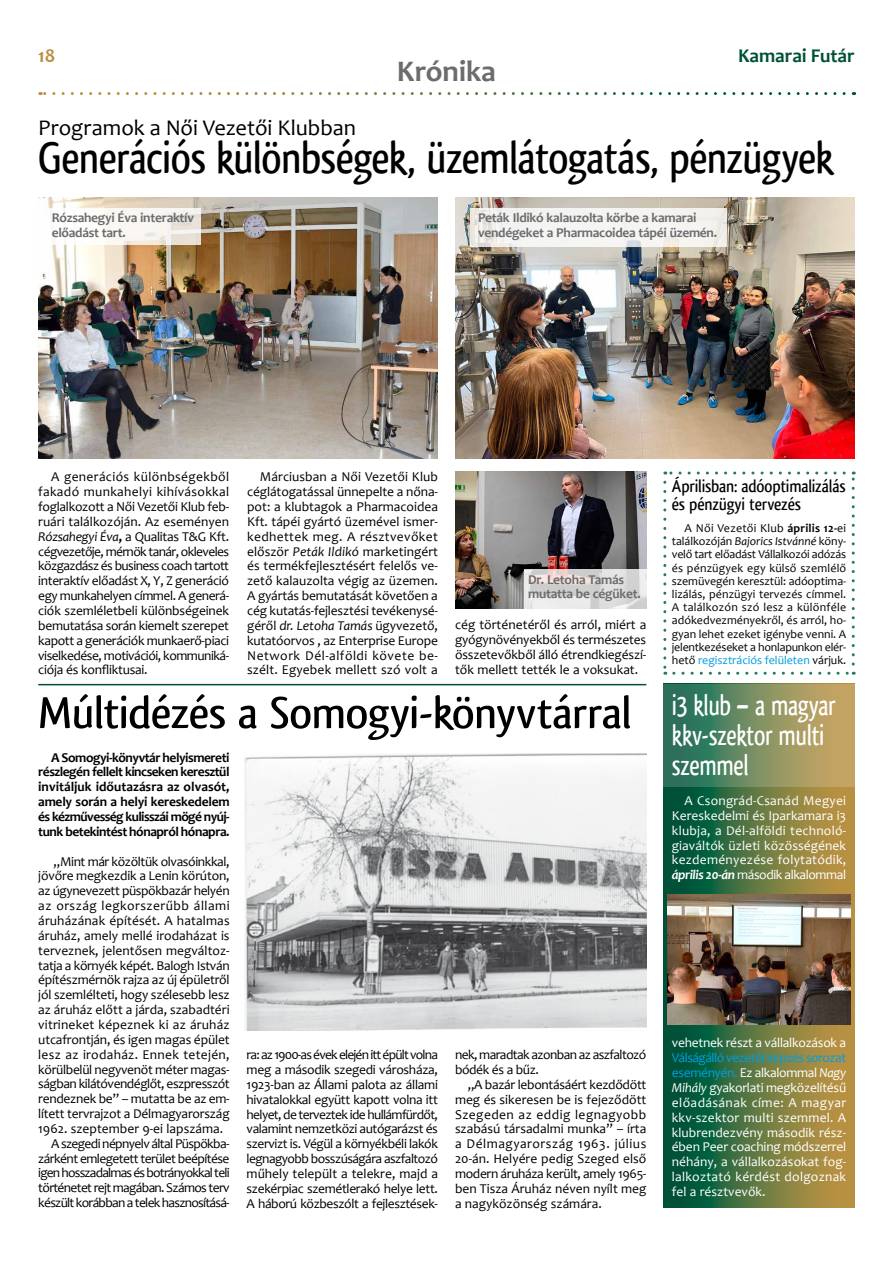
<style>
.page{position:relative;width:893px;height:1263px;background:#fff}
.page>*{position:absolute;margin:0;border:0;box-sizing:border-box;transform-origin:0 0}
.t1{font:500 46.5px "Qlassik";letter-spacing:-.015em;color:#000}
.t2{font:500 46.5px "Qlassik";letter-spacing:-.015em;color:#000;scale:1.1 1}
.t3{font:500 30px/30px "Qlassik";letter-spacing:-.01em;color:#fff;scale:.85 1}
.t4{font:700 30px "Candara";letter-spacing:-.005em;color:#6b6c6e}
.t5{font:22.5px "Candara";letter-spacing:-.005em;color:#000}
.t6{font:700 19.5px "Candara";color:#005138}
.t7{font:700 19.5px "Candara";color:#b79042}
.t8{font:500 18px/18px "Qlassik";letter-spacing:-.01em;color:#000}
.t9{font:13.5px/14.9px "Candara";letter-spacing:-.015em;color:#000;text-align:justify}
.t10{font:13.5px/14.9px "Candara";color:#fff;text-align:justify}
.t11{font:700 13.5px/14.9px "Candara";letter-spacing:-.035em;color:#000;text-align:justify}
.t12{font:700 13.5px/14.9px "Candara";letter-spacing:-.02em;color:#6b6c6e}
.t13{font:13.5px/14.9px "Candara";letter-spacing:-.045em;color:#000}
.t14{font:13.5px "Candara";letter-spacing:.01em;color:#000}
.t15{font:13.5px "Candara";letter-spacing:-.06em;color:#000}
.t16{font:13.5px "Candara";letter-spacing:-.055em;color:#000}
.t17{font:13.5px "Candara";letter-spacing:-.035em;color:#000}
.t18{font:13.5px "Candara";letter-spacing:-.04em;color:#000}
.t19{font:13.5px "Candara";letter-spacing:-.05em;color:#000}
.t20{font:13.5px "Candara";letter-spacing:.02em;color:#000}
.t21{font:13.5px "Candara";letter-spacing:-.02em;color:#fff}
.t22{font:13.5px "Candara";letter-spacing:.035em;color:#000}
.t23{font:12px/13.2px "Candara";color:#000;text-align:justify}
.s1{font-style:italic}
.s2{font-weight:700}
.s3{color:#009ee0}
.s4{font-weight:700;font-style:italic}
</style>
<div class="page">
<svg style="left:663px;top:787px;width:192px;height:421px;background:#5c7540"></svg>
<svg style="left:663px;top:684px;width:192px;height:103px;background:#778d61"></svg>
<svg style="left:40px;top:92px;width:804px;height:3px"></svg>
<img style="left:38px;top:197px;width:400px;height:262px">
<img style="left:455px;top:197px;width:400px;height:262px">
<img style="left:455px;top:471px;width:191px;height:137px">
<img style="left:244px;top:753px;width:402px;height:278px">
<img style="left:668px;top:895px;width:182px;height:130px">
<hr style="left:38px;top:684px;width:608px;height:1px;background:#005138">
<svg style="left:663px;top:482px;width:3px;height:193px"></svg>
<svg style="left:674px;top:672px;width:180px;height:3px"></svg>
<svg style="left:852px;top:471px;width:3px;height:193px"></svg>
<svg style="left:665px;top:471px;width:179px;height:3px"></svg>
<svg style="left:47px;top:208px;width:154px;height:36px;fill:#faf7f3"></svg>
<svg style="left:470px;top:208px;width:257px;height:39px;fill:#f4f3f0"></svg>
<svg style="left:524px;top:569px;width:122px;height:40px;background:#dedbda"></svg>
<h3 class="t7" style="left:38px;top:43px;width:18px">18</h3>
<h3 class="t6" style="left:738px;top:43px;width:118px">Kamarai Futár</h3>
<h2 class="t4" style="left:397px;top:53px;width:101px">Krónika</h2>
<h3 class="t5" style="left:38px;top:114px;width:319px">Programok a Női Vezetői Klubban</h3>
<h1 class="t1" style="left:38px;top:130px;width:797px">Generációs különbségek, üzemlátogatás, pénzügyek</h1>
<p class="t12" style="left:52px;top:210px;width:144px">Rózsahegyi Éva interaktív előadást tart.</p>
<p class="t12" style="left:478px;top:210px;width:241px">Peták Ildikó kalauzolta körbe a kamarai vendégeket a Pharmacoidea tápéi üzemén.</p>
<p class="t9" style="left:38px;top:469px;width:192px;text-indent:13px">A generációs különbségekből fakadó munkahelyi kihívásokkal foglalkozott a Női Vezetői Klub feb&shy;ruári találkozóján. Az eseményen <span class="s1">Rózsahegyi Éva</span><span class="s2">,</span> a Qualitas T&amp;G Kft. cégvezetője, mérnök tanár, okleveles közgazdász és business coach tartott interaktív előadást X, Y, Z generáció egy munkahelyen címmel. A generá&shy;ciók szemléletbeli különbségeinek bemutatása során kiemelt szerepet kapott a generációk munkaerő-piaci viselkedése, motivációi, kommuniká&shy;ciója és konfliktusai.</p>
<p class="t9" style="left:247px;top:469px;width:192px;text-indent:13px">Márciusban a Női Vezetői Klub céglátogatással ünnepelte a nőna&shy;pot: a klubtagok a Pharmacoidea Kft. tápéi gyártó üzemével ismer&shy;kedhettek meg. A résztvevőket először <span class="s1">Peták Ildikó</span> marketingért és termékfejlesztésért felelős ve&shy;zető kalauzolta végig az üzemen.<br>A gyártás bemutatását követően a cég kutatás-fejlesztési tevékenysé&shy;géről <span class="s1">dr. Letoha Tamás</span> ügyvezető, kutatóorvos , az Enterprise Europe Network Dél-alföldi követe be&shy;szélt. Egyebek mellett szó volt a</p>
<p class="t12" style="left:528px;top:571px;width:114px">Dr. Letoha Tamás mutatta be cégüket.</p>
<p class="t9" style="left:455px;top:617px;width:193px">cég történetéről és arról, miért a gyógynövényekből és természetes összetevőkből álló étrendkiegészí&shy;tők mellett tették le a voksukat.</p>
<h1 class="t2" style="left:38px;top:685px;width:541px">Múltidézés a Somogyi-könyvtárral</h1>
<p class="t11" style="left:38px;top:750px;width:193px;text-indent:13px">A Somogyi-könyvtár helyismereti részlegén fellelt kincseken keresztül invitáljuk időutazásra az olvasót, amely során a helyi kereskedelem és kézművesség kulisszái mögé nyúj&shy;tunk betekintést hónapról hónapra.</p>
<p class="t9" style="left:54px;top:854px;width:178px">„Mint már közöltük olvasóinkkal,</p>
<p class="t9" style="left:38px;top:868px;width:193px">jövőre megkezdik a Lenin körúton,</p>
<p class="t9" style="left:38px;top:883px;width:193px">az úgynevezett püspökbazár helyén</p>
<p class="t22" style="left:38px;top:897px;width:193px">az ország legkorszerűbb állami</p>
<p class="t14" style="left:38px;top:912px;width:193px">áruházának építését. A hatalmas</p>
<p class="t9" style="left:38px;top:928px;width:193px">áruház, amely mellé irodaházat is</p>
<p class="t9" style="left:38px;top:943px;width:193px">terveznek, jelentősen megváltoz-</p>
<p class="t9" style="left:38px;top:957px;width:193px">tatja a környék képét. Balogh István</p>
<p class="t9" style="left:38px;top:972px;width:193px">építészmérnök rajza az új épületről</p>
<p class="t9" style="left:38px;top:987px;width:193px">jól szemlélteti, hogy szélesebb lesz</p>
<p class="t9" style="left:38px;top:1002px;width:193px">az áruház előtt a járda, szabadtéri</p>
<p class="t14" style="left:38px;top:1016px;width:193px">vitrineket képeznek ki az áruház</p>
<p class="t9" style="left:38px;top:1032px;width:193px">utcafrontján, és igen magas épület</p>
<p class="t20" style="left:38px;top:1046px;width:193px">lesz az irodaház. Ennek tetején,</p>
<p class="t9" style="left:38px;top:1061px;width:193px">körülbelül negyvenöt méter magas-</p>
<p class="t17" style="left:38px;top:1075px;width:193px">ságban kilátóvendéglőt, eszpresszót</p>
<p class="t9" style="left:38px;top:1091px;width:193px">rendeznek be” – mutatta be az em-</p>
<p class="t9" style="left:38px;top:1106px;width:193px">lített tervrajzot a Délmagyarország</p>
<p class="t9" style="left:38px;top:1121px;width:187px">1962. szeptember 9-ei lapszáma.</p>
<p class="t13" style="left:51px;top:1136px;width:180px">A szegedi népnyelv által Püspökba-</p>
<p class="t18" style="left:38px;top:1150px;width:193px">zárként emlegetett terület beépítése</p>
<p class="t15" style="left:38px;top:1164px;width:193px">igen hosszadalmas és botrányokkal teli</p>
<p class="t19" style="left:38px;top:1179px;width:193px">történetet rejt magában. Számos terv</p>
<p class="t16" style="left:38px;top:1194px;width:193px">készült korábban a telek hasznosításá-</p>
<p class="t9" style="left:247px;top:1047px;width:193px">ra: az 1900-as évek elején itt épült volna meg a második szegedi városháza, 1923-ban az Állami palota az állami hivatalokkal együtt kapott volna itt helyet, de terveztek ide hullámfürdőt, valamint nemzetközi autógarázst és szervizt is. Végül a környékbéli lakók legnagyobb bosszúságára aszfaltozó műhely települt a telekre, majd a szekérpiac szemétlerakó helye lett.<br>A háború közbeszólt a fejlesztések-</p>
<p class="t13" style="left:455px;top:1047px;width:193px">nek, maradtak azonban az aszfaltozó bódék és a bűz.</p>
<p class="t9" style="left:455px;top:1077px;width:193px;text-indent:13px">„A bazár lebontásáért kezdődött meg és sikeresen be is fejeződött Szegeden az eddig legnagyobb szabású társadalmi munka” – írta a Délmagyarország 1963. július 20-án. Helyére pedig Szeged első modern áruháza került, amely 1965- ben Tisza Áruház néven nyílt meg a nagyközönség számára.</p>
<h3 class="t8" style="left:672px;top:477px;width:175px">Áprilisban: adóoptimalizálás és pénzügyi tervezés</h3>
<p class="t23" style="left:672px;top:521px;width:176px;text-indent:13px">A Női Vezetői Klub <span class="s2">április 12-</span>ei találkozóján <span class="s1">Bajorics Istvánné</span> köny&shy;velő tart előadást Vállalkozói adózás és pénzügyek egy külső szemlélő szemüvegén keresztül: adóoptima&shy;lizálás, pénzügyi tervezés címmel.<br>A találkozón szó lesz a különféle adókedvezményekről, és arról, ho&shy;gyan lehet ezeket igénybe venni. A jelentkezéseket a honlapunkon elér&shy;hető <span class="s3">regisztrációs felületen</span> várjuk.</p>
<h2 class="t3" style="left:672px;top:690px;width:195px">i3 klub – a magyar kkv-szektor multi szemmel</h2>
<p class="t10" style="left:672px;top:793px;width:176px;text-indent:13px">A Csongrád-Csanád Megyei Kereskedelmi és Iparkamara i3 klubja, a Dél-alföldi technoló&shy;giaváltók üzleti közösségének kezdeményezése folytatódik, <span class="s4">április 20-án</span> második alkalommal</p>
<p class="t21" style="left:672px;top:1034px;width:176px">vehetnek részt a vállalkozások a</p>
<p class="t10" style="left:672px;top:1050px;width:176px"><span class="s3">Válságálló vezetői képzés sorozat eseményén.</span> Ez alkalommal <span class="s1">Nagy Mihály</span> gyakorlati megközelítésű előadásának címe: A magyar kkv-szektor multi szemmel. A klubrendezvény második rész&shy;ében Peer coaching módszerrel néhány, a vállalkozásokat fog&shy;lalkoztató kérdést dolgoznak fel a résztvevők.</p>
</div>
